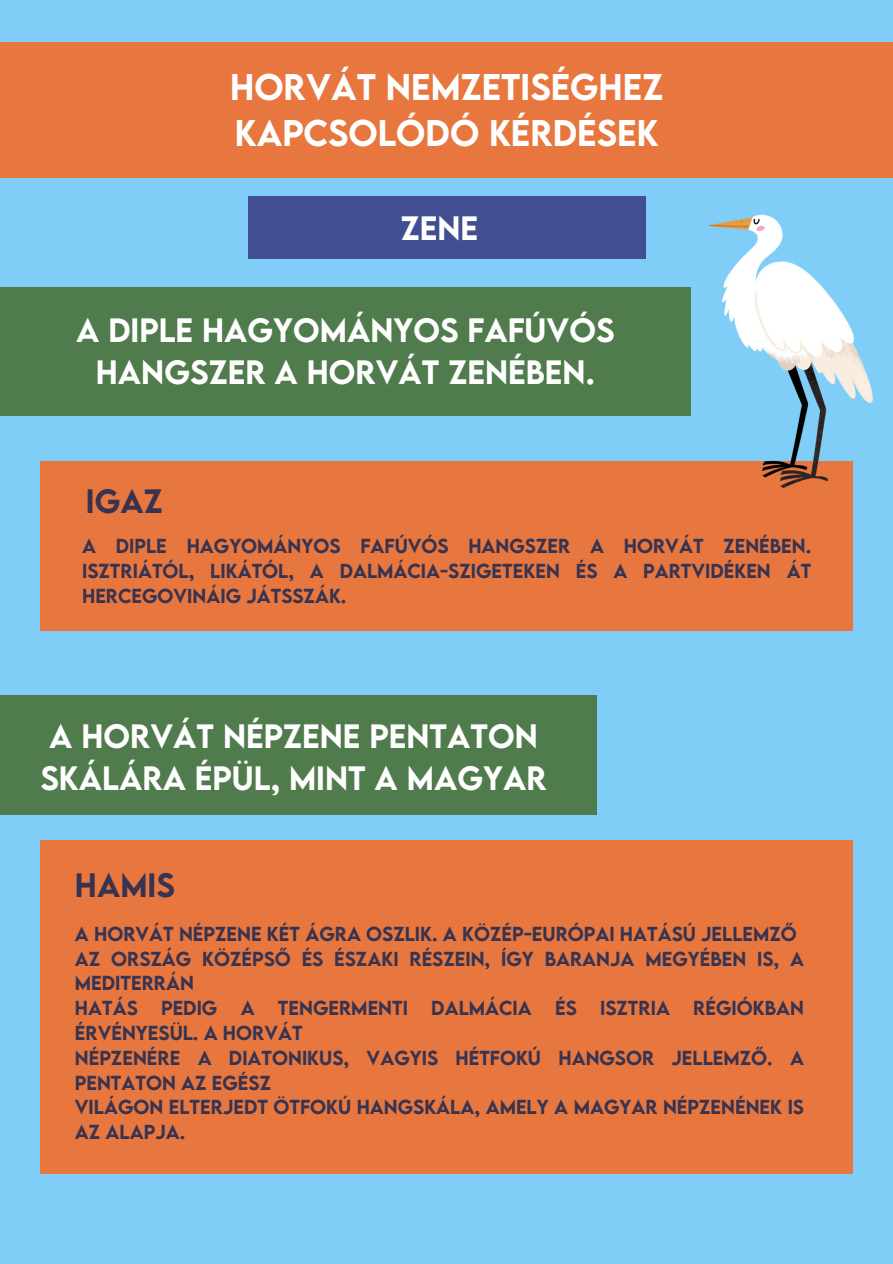
<style>
.page{position:relative;width:893px;height:1264px;background:#fff}
.page>*{position:absolute;margin:0;border:0;box-sizing:border-box;transform-origin:0 0}
.t1{font:500 33px/46.2px "LEMONMILK";letter-spacing:.13em;color:#fff}
.t2{font:500 30px/41.7px "LEMONMILK";letter-spacing:.13em;color:#fff;text-align:center}
.t3{font:500 30px "LEMONMILK";letter-spacing:.13em;color:#373351}
.t4{font:500 18px/24.8px "LEMONMILK";letter-spacing:.125em;color:#373351}
</style>
<div class="page">
<div style="left:0;top:0;width:892px;height:1263px;background:#80cef7"></div>
<div style="left:0;top:42px;width:892px;height:135px;background:#e7773e"></div>
<div style="left:40px;top:461px;width:813px;height:169px;background:#e7773e"></div>
<div style="left:0;top:288px;width:690px;height:128px;background:#507b4c"></div>
<img style="left:634px;top:196px;width:239px;height:293px">
<div style="left:40px;top:840px;width:812px;height:334px;background:#e7773e"></div>
<div style="left:0;top:695px;width:596px;height:119px;background:#507b4c"></div>
<div style="left:248px;top:196px;width:397px;height:63px;background:#414e92"></div>
<h1 class="t1" style="left:230px;top:63px;width:432px">HORVÁT NEMZETISÉGHEZ<br>KAPCSOLÓDÓ KÉRDÉSEK</h1>
<p class="t2" style="left:400px;top:206px;width:76px">ZENE</p>
<p class="t2" style="left:76px;top:309px;width:538px">A DIPLE HAGYOMÁNYOS FAFÚVÓS<br>HANGSZER A HORVÁT ZENÉBEN.</p>
<h1 class="t3" style="left:86px;top:480px;width:76px">IGAZ</h1>
<p class="t4" style="left:82px;top:533px;width:730px;text-align:justify">A DIPLE HAGYOMÁNYOS FAFÚVÓS HANGSZER A HORVÁT ZENÉBEN.<br>ISZTRIÁTÓL, LIKÁTÓL, A DALMÁCIA-SZIGETEKEN ÉS A PARTVIDÉKEN ÁT HERCEGOVINÁIG JÁTSSZÁK.</p>
<h1 class="t2" style="left:40px;top:714px;width:505px;text-align:left">A HORVÁT NÉPZENE PENTATON<br>SKÁLÁRA ÉPÜL, MINT A MAGYAR</h1>
<h1 class="t3" style="left:75px;top:864px;width:100px">HAMIS</h1>
<h1 class="t4" style="left:75px;top:921px;width:719px">A HORVÁT NÉPZENE KÉT ÁGRA OSZLIK. A KÖZÉP-EURÓPAI HATÁSÚ JELLEMZŐ</h1>
<p class="t4" style="left:75px;top:945px;width:728px">AZ ORSZÁG KÖZÉPSŐ ÉS ÉSZAKI RÉSZEIN, ÍGY BARANJA MEGYÉBEN IS, A<br>MEDITERRÁN</p>
<p class="t4" style="left:75px;top:995px;width:63px">HATÁS</p>
<p class="t4" style="left:161px;top:995px;width:54px">PEDIG</p>
<p class="t4" style="left:241px;top:995px;width:13px">A</p>
<p class="t4" style="left:278px;top:995px;width:131px">TENGERMENTI</p>
<p class="t4" style="left:431px;top:995px;width:100px">DALMÁCIA</p>
<p class="t4" style="left:555px;top:995px;width:22px">ÉS</p>
<p class="t4" style="left:600px;top:995px;width:69px">ISZTRIA</p>
<p class="t4" style="left:693px;top:995px;width:110px">RÉGIÓKBAN</p>
<p class="t4" style="left:75px;top:1020px;width:228px">ÉRVÉNYESÜL. A HORVÁT</p>
<p class="t4" style="left:75px;top:1044px;width:730px">NÉPZENÉRE A DIATONIKUS, VAGYIS HÉTFOKÚ HANGSOR JELLEMZŐ. A<br>PENTATON AZ EGÉSZ</p>
<p class="t4" style="left:75px;top:1094px;width:729px">VILÁGON ELTERJEDT ÖTFOKÚ HANGSKÁLA, AMELY A MAGYAR NÉPZENÉNEK IS<br>AZ ALAPJA.</p>
</div>
